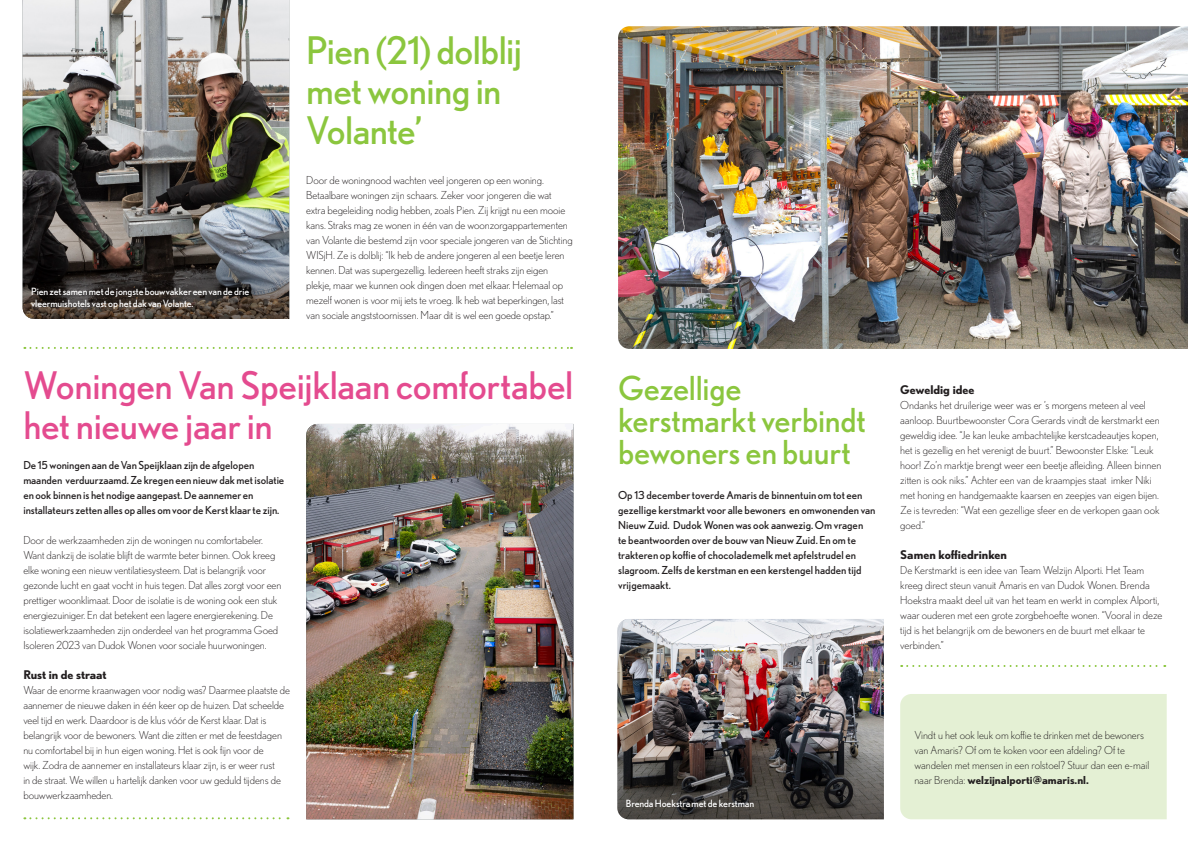
<style>
.page{position:relative;width:1188px;height:842px;background:#fff}
.page>*{position:absolute;margin:0;border:0;box-sizing:border-box;transform-origin:0 0}
._001_-_Kop{font:38px/40px "Nobel";letter-spacing:-.01em;color:#e44b8f}
._001_-_Kop-2{font:38px/40px "Nobel";letter-spacing:-.015em;color:#8bc63e}
._001_-_Kop-3{font:33px/32px "Nobel";letter-spacing:-.01em;color:#8bc63e}
._004_-_Tussenkopje{font:700 12px "Nobel";color:#231f20}
._003_-_Platte_tekst{font:300 11px/15px "Nobel";letter-spacing:-.005em;color:#231f20}
._002_-_Intro{font:11px/15px "Nobel";color:#231f20}
.t1{font:10px/12px "Nobel";letter-spacing:-.01em;color:#fff}
.s1{font-weight:700}
</style>
<div class="page">
<img style="left:23px;top:0;width:266px;height:247px">
<img style="left:306px;top:424px;width:267px;height:395px">
<svg style="left:901px;top:665px;width:264px;height:2px"></svg>
<svg style="left:23px;top:247px;width:266px;height:72px;background:#423d3a"></svg>
<img style="left:618px;top:26px;width:570px;height:323px">
<div style="left:900px;top:694px;width:266px;height:125px;background:#e4f0d4"></div>
<img style="left:617px;top:619px;width:267px;height:129px">
<svg style="left:24px;top:347px;width:548px;height:2px"></svg>
<svg style="left:617px;top:748px;width:267px;height:71px;background:#413e3c"></svg>
<svg style="left:24px;top:817px;width:264px;height:2px"></svg>
<p class="t1" style="left:31px;top:285px;width:220px">Pien zet samen met de jongste bouwvakker een van de drie vleermuishotels vast op het dak van Volante.</p>
<p class="_001_-_Kop-2" style="left:306px;top:30px;width:217px">Pien (21) dolblij met woning in<br>Volante’</p>
<p class="_003_-_Platte_tekst" style="left:306px;top:172px;width:268px">Door de woningnood wachten veel jongeren op een woning.<br>Betaalbare woningen zijn schaars. Zeker voor jongeren die wat extra begeleiding nodig hebben, zoals Pien. Zij krijgt nu een mooie kans. Straks mag ze wonen in één van de woonzorgappartementen van Volante die bestemd zijn voor speciale jongeren van de Stichting WISjH. Ze is dolblij: “Ik heb de andere jongeren al een beetje leren kennen. Dat was supergezellig. Iedereen heeft straks zijn eigen plekje, maar we kunnen ook dingen doen met elkaar. Helemaal op mezelf wonen is voor mij iets te vroeg. Ik heb wat beperkingen, last van sociale angststoornissen. Maar dit is wel een goede opstap.”</p>
<p class="_001_-_Kop" style="left:23px;top:365px;width:551px">Woningen Van Speijklaan comfortabel het nieuwe jaar in</p>
<p class="_002_-_Intro" style="left:23px;top:457px;width:262px">De 15 woningen aan de Van Speijklaan zijn de afgelopen maanden verduurzaamd. Ze kregen een nieuw dak met isolatie en ook binnen is het nodige aangepast. De aannemer en installateurs zetten alles op alles om voor de Kerst klaar te zijn.</p>
<p class="_003_-_Platte_tekst" style="left:23px;top:532px;width:259px">Door de werkzaamheden zijn de woningen nu comfortabeler.<br>Want dankzij de isolatie blijft de warmte beter binnen. Ook kreeg elke woning een nieuw ventilatiesysteem. Dat is belangrijk voor gezonde lucht en gaat vocht in huis tegen. Dat alles zorgt voor een prettiger woonklimaat. Door de isolatie is de woning ook een stuk energiezuiniger. En dat betekent een lagere energierekening. De isolatiewerkzaamheden zijn onderdeel van het programma Goed Isoleren 2023 van Dudok Wonen voor sociale huurwoningen.</p>
<p class="_004_-_Tussenkopje" style="left:23px;top:667px;width:85px">Rust in de straat</p>
<p class="_003_-_Platte_tekst" style="left:23px;top:682px;width:268px">Waar de enorme kraanwagen voor nodig was? Daarmee plaatste de aannemer de nieuwe daken in één keer op de huizen. Dat scheelde veel tijd en werk. Daardoor is de klus vóór de Kerst klaar. Dat is belangrijk voor de bewoners. Want die zitten er met de feestdagen nu comfortabel bij in hun eigen woning. Het is ook fijn voor de<br>wijk. Zodra de aannemer en installateurs klaar zijn, is er weer rust<br>in de straat. We willen u hartelijk danken voor uw geduld tijdens de bouwwerkzaamheden.</p>
<p class="_001_-_Kop-3" style="left:618px;top:372px;width:249px">Gezellige kerstmarkt verbindt bewoners en buurt</p>
<p class="_002_-_Intro" style="left:618px;top:487px;width:259px">Op 13 december toverde Amaris de binnentuin om tot een gezellige kerstmarkt voor alle bewoners en omwonenden van Nieuw Zuid. Dudok Wonen was ook aanwezig. Om vragen<br>te beantwoorden over de bouw van Nieuw Zuid. En om te trakteren op koffie of chocolademelk met apfelstrudel en slagroom. Zelfs de kerstman en een kerstengel hadden tijd vrijgemaakt.</p>
<p class="_004_-_Tussenkopje" style="left:900px;top:382px;width:76px">Geweldig idee</p>
<p class="_003_-_Platte_tekst" style="left:900px;top:397px;width:263px">Ondanks het druilerige weer was er ’s morgens meteen al veel aanloop. Buurtbewoonster Cora Gerards vindt de kerstmarkt een geweldig idee. “Je kan leuke ambachtelijke kerstcadeautjes kopen, het is gezellig en het verenigt de buurt.” Bewoonster Elske: “Leuk hoor! Zo’n marktje brengt weer een beetje afleiding. Alleen binnen zitten is ook niks.” Achter een van de kraampjes staat imker Niki met honing en handgemaakte kaarsen en zeepjes van eigen bijen.<br>Ze is tevreden: “Wat een gezellige sfeer en de verkopen gaan ook goed.”</p>
<p class="_004_-_Tussenkopje" style="left:900px;top:547px;width:108px">Samen koffiedrinken</p>
<p class="_003_-_Platte_tekst" style="left:900px;top:562px;width:264px">De Kerstmarkt is een idee van Team Welzijn Alporti. Het Team kreeg direct steun vanuit Amaris en van Dudok Wonen. Brenda Hoekstra maakt deel uit van het team en werkt in complex Alporti, waar ouderen met een grote zorgbehoefte wonen. “Vooral in deze tijd is het belangrijk om de bewoners en de buurt met elkaar te verbinden.”</p>
<p class="t1" style="left:626px;top:797px;width:130px">Brenda Hoekstra met de kerstman</p>
<p class="_003_-_Platte_tekst" style="left:914px;top:727px;width:236px">Vindt u het ook leuk om koffie te drinken met de bewoners van Amaris? Of om te koken voor een afdeling? Of te wandelen met mensen in een rolstoel? Stuur dan een e-mail naar Brenda: <span class="s1">welzijnalporti@amaris.nl.</span></p>
</div>
